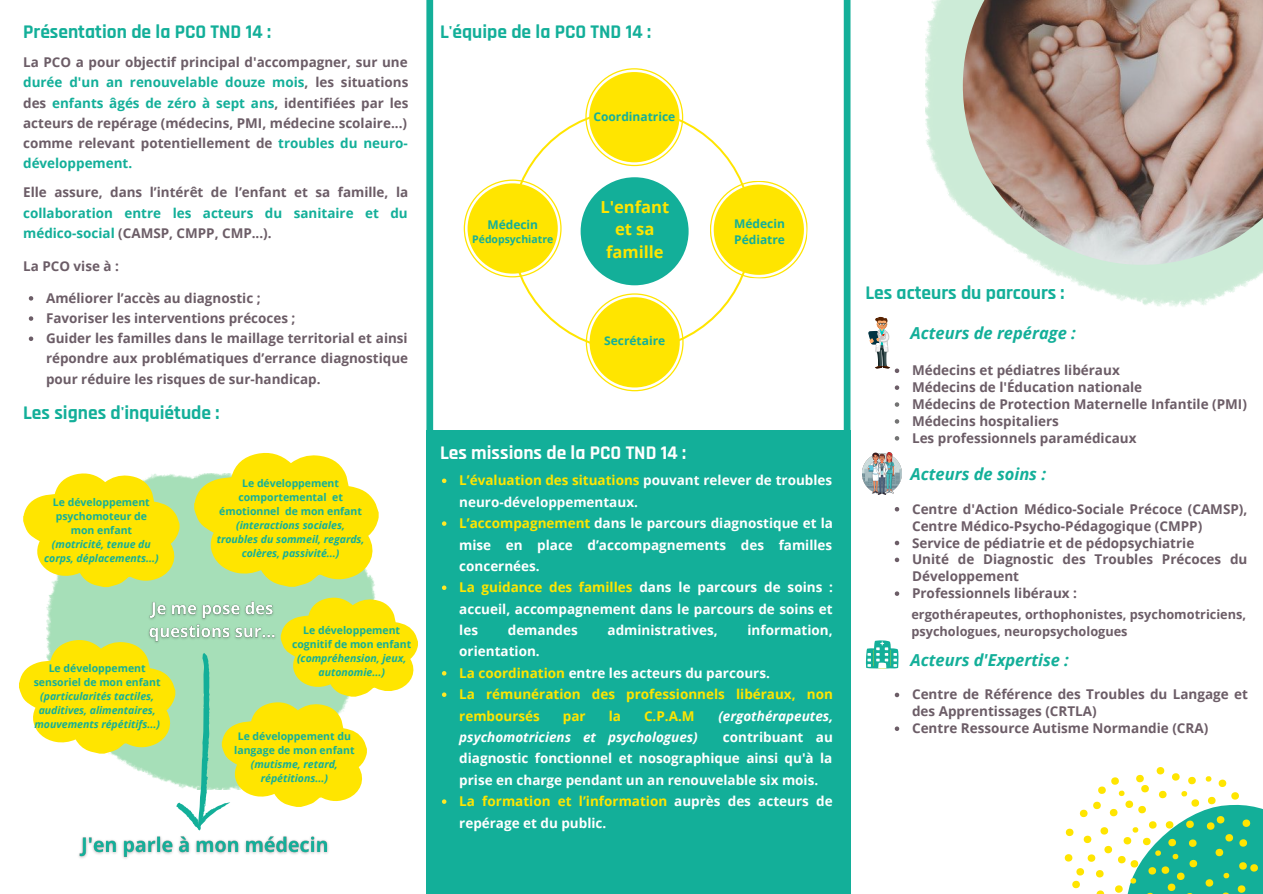
<style>
.page{position:relative;width:1263px;height:894px;background:#fff}
.page>*{position:absolute;margin:0;border:0;box-sizing:border-box;transform-origin:0 0}
.t1{font:700 19.5px "Rajdhani";color:#13af99}
.t2{font:700 19.5px "Rajdhani";color:#fff}
.t3{font:italic 700 16.5px "Open Sans";color:#13af99}
.t4{font:700 16.5px/22.5px "Open Sans";color:#ffe500;text-align:center}
.t5{font:700 13.5px/20.2px "Open Sans";color:#6c5d67}
.t6{font:700 13.5px/21.3px "Open Sans";color:#fff;text-align:justify}
.t7{font:700 13.5px/21.3px "Open Sans";color:#ffe500}
.t8{font:italic 700 13.5px "Open Sans";color:#fff}
.t9{font:700 12.75px "Open Sans";color:#6c5d67}
.t10{font:700 12px "Open Sans";color:#13af99}
.t11{font:italic 700 10.5px/14px "Open Sans";color:#13af99;text-align:center}
.t12{font:700 10.5px/14px "Open Sans";color:#13af99;text-align:center}
.s1{color:#13af99}
.s2{font-style:normal}
.s3{font-style:italic}
.s4{color:#ffe500}
</style>
<div class="page">
<svg style="left:1065px;top:767px;width:198px;height:126px"></svg>
<div style="left:49px;top:475px;width:326px;height:122px;background:#a6dfb8"></div>
<svg style="left:895px;top:368px;width:4px;height:5px"></svg>
<svg style="left:895px;top:385px;width:4px;height:5px"></svg>
<svg style="left:895px;top:402px;width:4px;height:4px"></svg>
<svg style="left:895px;top:419px;width:4px;height:4px"></svg>
<svg style="left:895px;top:436px;width:4px;height:4px"></svg>
<svg style="left:895px;top:507px;width:4px;height:4px"></svg>
<svg style="left:895px;top:540px;width:4px;height:5px"></svg>
<svg style="left:895px;top:557px;width:4px;height:5px"></svg>
<svg style="left:895px;top:591px;width:4px;height:4px"></svg>
<svg style="left:895px;top:692px;width:4px;height:5px"></svg>
<svg style="left:895px;top:726px;width:4px;height:4px"></svg>
<img style="left:145px;top:591px;width:135px;height:6px">
<svg style="left:194px;top:453px;width:185px;height:133px;background:#f4e737"></svg>
<svg style="left:23px;top:473px;width:157px;height:114px;background:#f4e739"></svg>
<svg style="left:869px;top:317px;width:20px;height:51px"></svg>
<div style="left:426px;top:430px;width:424px;height:463px;background:#13af99"></div>
<img style="left:862px;top:452px;width:40px;height:42px">
<svg style="left:19px;top:597px;width:399px;height:227px"></svg>
<img style="left:926px;top:0;width:337px;height:307px">
<img style="left:963px;top:0;width:300px;height:265px">
<svg style="left:29px;top:296px;width:4px;height:4px"></svg>
<svg style="left:29px;top:316px;width:4px;height:5px"></svg>
<svg style="left:29px;top:336px;width:4px;height:5px"></svg>
<img style="left:79px;top:824px;width:250px;height:35px">
<div style="left:844px;top:0;width:6px;height:893px;background:#13af99"></div>
<div style="left:426px;top:0;width:7px;height:893px;background:#13af99"></div>
<svg style="left:865px;top:640px;width:34px;height:29px"></svg>
<svg style="left:442px;top:478px;width:4px;height:5px"></svg>
<svg style="left:442px;top:521px;width:4px;height:4px"></svg>
<svg style="left:442px;top:585px;width:4px;height:5px"></svg>
<svg style="left:442px;top:671px;width:4px;height:4px"></svg>
<svg style="left:442px;top:692px;width:4px;height:4px"></svg>
<svg style="left:442px;top:799px;width:4px;height:4px"></svg>
<svg style="left:511px;top:113px;width:231px;height:233px"></svg>
<svg style="left:585px;top:68px;width:98px;height:98px"></svg>
<div style="left:589px;top:72px;width:90px;height:90px;background:#ffe500;border-radius:50%"></div>
<svg style="left:708px;top:179px;width:100px;height:101px"></svg>
<svg style="left:586px;top:293px;width:98px;height:98px"></svg>
<div style="left:590px;top:297px;width:90px;height:90px;background:#ffe500;border-radius:50%"></div>
<svg style="left:464px;top:179px;width:98px;height:98px"></svg>
<div style="left:468px;top:183px;width:90px;height:90px;background:#ffe500;border-radius:50%"></div>
<div style="left:581px;top:177px;width:108px;height:108px;background:#13af99;border-radius:50%"></div>
<p class="t1" style="left:23px;top:20px;width:249px">Présentation de la PCO TND 14 :</p>
<p class="t1" style="left:440px;top:20px;width:212px">L'équipe de la PCO TND 14 :</p>
<p class="t5" style="left:23px;top:52px;width:387px;text-align:justify">La PCO a pour objectif principal d'accompagner, sur une <span class="s1">durée d'un an renouvelable douze mois</span>, les situations des <span class="s1">enfants âgés de zéro à sept ans</span>, identifiées par les acteurs de repérage (médecins, PMI, médecine scolaire...) comme relevant potentiellement de <span class="s1">troubles du neuro&shy;développement.</span></p>
<p class="t5" style="left:23px;top:182px;width:387px;text-align:justify">Elle assure, dans l’intérêt de l’enfant et sa famille, la <span class="s1">collaboration entre les acteurs du sanitaire et du médico-social</span> (CAMSP, CMPP, CMP...).</p>
<p class="t5" style="left:23px;top:256px;width:97px">La PCO vise à :</p>
<p class="t5" style="left:46px;top:287px;width:216px">Améliorer l’accès au diagnostic ;</p>
<p class="t5" style="left:46px;top:307px;width:251px">Favoriser les interventions précoces ;</p>
<p class="t5" style="left:46px;top:328px;width:364px;text-align:justify">Guider les familles dans le maillage territorial et ainsi répondre aux problématiques d’errance diagnostique pour réduire les risques de sur-handicap.</p>
<p class="t1" style="left:23px;top:400px;width:198px">Les signes d'inquiétude :</p>
<p class="t10" style="left:487px;top:216px;width:52px">Médecin</p>
<p class="t12" style="left:472px;top:232px;width:83px">Pédopsychiatre</p>
<p class="t10" style="left:593px;top:108px;width:83px">Coordinatrice</p>
<p class="t4" style="left:600px;top:195px;width:70px">L'enfant et sa famille</p>
<p class="t10" style="left:604px;top:331px;width:63px">Secrétaire</p>
<p class="t10" style="left:734px;top:215px;width:52px">Médecin</p>
<p class="t10" style="left:734px;top:231px;width:52px">Pédiatre</p>
<p class="t11" style="left:44px;top:494px;width:116px"><span class="s2">Le développement psychomoteur de mon enfant </span>(motricité, tenue du corps, déplacements...)</p>
<p class="t11" style="left:34px;top:661px;width:129px"><span class="s2">Le développement sensoriel de mon enfant </span>(particularités tactiles, auditives, alimentaires, mouvements répétitifs...)</p>
<p class="t11" style="left:217px;top:476px;width:149px"><span class="s2">Le développement comportemental et émotionnel de mon enfant </span>(interactions sociales, troubles du sommeil, regards, colères, passivité...)</p>
<p class="t12" style="left:292px;top:622px;width:121px">Le développement cognitif de mon enfant <span class="s3">(compréhension, jeux, autonomie...)</span></p>
<p class="t12" style="left:234px;top:728px;width:122px">Le développement du langage de mon enfant <span class="s3">(mutisme, retard, répétitions...)</span></p>
<p class="t2" style="left:440px;top:440px;width:248px">Les missions de la PCO TND 14 :</p>
<p class="t6" style="left:459px;top:469px;width:375px"><span class="s4">L’évaluation des situations</span> pouvant relever de troubles neuro-développementaux.</p>
<p class="t6" style="left:459px;top:512px;width:375px"><span class="s4">L’accompagnement</span> dans le parcours diagnostique et la mise en place d’accompagnements des familles concernées.</p>
<p class="t6" style="left:459px;top:576px;width:375px"><span class="s4">La guidance des familles</span> dans le parcours de soins : accueil, accompagnement dans le parcours de soins et les</p>
<p class="t6" style="left:508px;top:619px;width:71px">demandes</p>
<p class="t6" style="left:608px;top:619px;width:112px">administratives,</p>
<p class="t6" style="left:747px;top:619px;width:87px">information,</p>
<p class="t6" style="left:459px;top:640px;width:82px">orientation.</p>
<p class="t6" style="left:459px;top:661px;width:312px"><span class="s4">La coordination</span> entre les acteurs du parcours.</p>
<p class="t7" style="left:459px;top:683px;width:375px">La rémunération des professionnels libéraux, non remboursés</p>
<p class="t7" style="left:563px;top:704px;width:24px">par</p>
<p class="t7" style="left:609px;top:704px;width:14px">la</p>
<p class="t7" style="left:644px;top:704px;width:52px">C.P.A.M</p>
<p class="t8" style="left:718px;top:706px;width:116px">(ergothérapeutes,</p>
<p class="t8" style="left:459px;top:727px;width:240px">psychomotriciens et psychologues)</p>
<p class="t6" style="left:459px;top:725px;width:375px;text-indent:264px">contribuant au diagnostic fonctionnel et nosographique ainsi qu'à la prise en charge pendant un an renouvelable six mois.</p>
<p class="t6" style="left:459px;top:790px;width:375px"><span class="s4">La formation et l’information</span> auprès des acteurs de repérage et du public.</p>
<p class="t1" style="left:865px;top:280px;width:201px">Les acteurs du parcours :</p>
<p class="t3" style="left:910px;top:321px;width:167px">Acteurs de repérage :</p>
<p class="t5" style="left:912px;top:360px;width:209px">Médecins et pédiatres libéraux</p>
<p class="t5" style="left:912px;top:376px;width:232px">Médecins de l'Éducation nationale</p>
<p class="t5" style="left:912px;top:393px;width:336px">Médecins de Protection Maternelle Infantile (PMI)</p>
<p class="t5" style="left:912px;top:410px;width:148px">Médecins hospitaliers</p>
<p class="t5" style="left:912px;top:427px;width:226px">Les professionnels paramédicaux</p>
<p class="t3" style="left:910px;top:462px;width:137px">Acteurs de soins :</p>
<p class="t5" style="left:912px;top:500px;width:337px;line-height:16.8px">Centre d'Action Médico-Sociale Précoce (CAMSP),<br>Centre Médico-Psycho-Pédagogique (CMPP)</p>
<p class="t5" style="left:912px;top:532px;width:284px">Service de pédiatrie et de pédopsychiatrie</p>
<p class="t5" style="left:912px;top:550px;width:337px;line-height:16.8px">Unité de Diagnostic des Troubles Précoces du<br>Développement</p>
<p class="t5" style="left:912px;top:582px;width:167px">Professionnels libéraux :</p>
<p class="t9" style="left:911px;top:605px;width:336px">ergothérapeutes, orthophonistes, psychomotriciens,</p>
<p class="t9" style="left:911px;top:622px;width:218px">psychologues, neuropsychologues</p>
<p class="t3" style="left:910px;top:648px;width:160px">Acteurs d'Expertise :</p>
<p class="t5" style="left:912px;top:685px;width:337px;line-height:16.8px">Centre de Référence des Troubles du Langage et des Apprentissages (CRTLA)</p>
<p class="t5" style="left:912px;top:717px;width:298px">Centre Ressource Autisme Normandie (CRA)</p>
</div>
